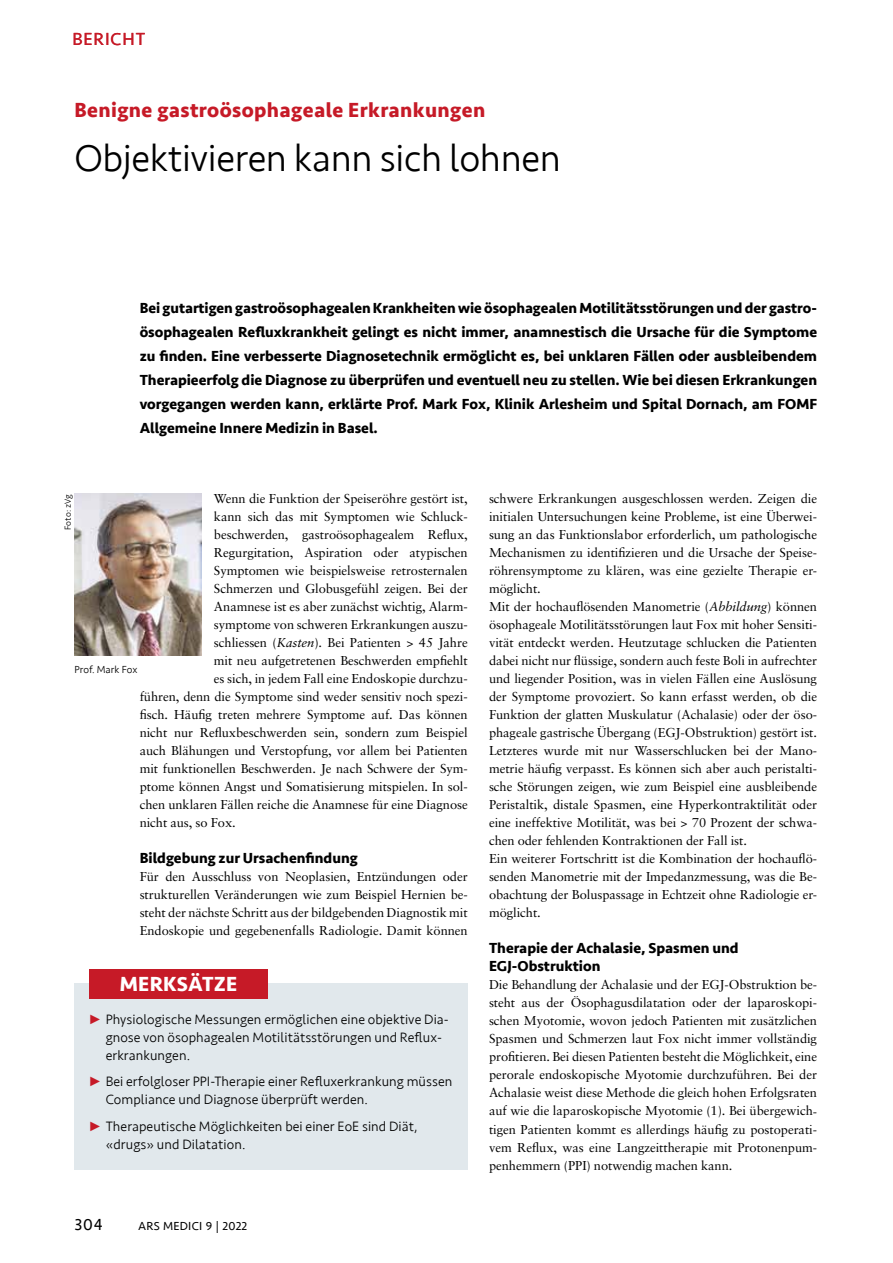
<style>
.page{position:relative;width:893px;height:1263px;background:#fff}
.page>*{position:absolute;margin:0;border:0;box-sizing:border-box;transform-origin:0 0}
.t1{font:300 39px "Seravek";letter-spacing:-.01em;color:#000}
.t2{font:700 21px "Seravek";letter-spacing:.02em;color:#c61a27}
.t3{font:700 21px "Seravek";letter-spacing:.01em;color:#fff}
.t4{font:18px "Seravek";letter-spacing:.05em;color:#c61a27}
.t5{font:16.5px "Seravek";color:#000}
.t6{font:700 15px/24px "Seravek";color:#000}
.t7{font:300 13.95px/18px "Seravek";letter-spacing:.005em;color:#000}
.t8{font:12.9px/18px "Sabon";letter-spacing:-.005em;color:#000;text-align:justify}
.t9{font:12px "Seravek";letter-spacing:.02em;color:#000}
.t10{font:300 10.5px "Seravek";letter-spacing:.005em;color:#000}
.t11{font:300 9px "Seravek";letter-spacing:.005em;color:#000}
.s1{font-style:italic}
</style>
<div class="page">
<img style="left:74px;top:494px;width:128px;height:161px">
<div style="left:74px;top:983px;width:394px;height:186px;background:#e1e8ec"></div>
<div style="left:89px;top:969px;width:179px;height:29px;background:#c61a27"></div>
<h3 class="t4" style="left:72px;top:25px;width:74px">BERICHT</h3>
<h2 class="t2" style="left:74px;top:93px;width:412px">Benigne gastroösophageale Erkrankungen</h2>
<h1 class="t1" style="left:74px;top:135px;width:488px">Objektivieren kann sich lohnen</h1>
<p class="t6" style="left:140px;top:296px;width:679px;text-align:justify">Bei gutartigen gastroösophagealen Krankheiten wie ösophagealen Motilitätsstörungen und der gastro&shy;ösophagealen Refluxkrankheit gelingt es nicht immer, anamnestisch die Ursache für die Symptome zu finden. Eine verbesserte Diagnosetechnik ermöglicht es, bei unklaren Fällen oder ausbleibendem Therapieerfolg die Diagnose zu überprüfen und eventuell neu zu stellen. Wie bei diesen Erkrankungen vorgegangen werden kann, erklärte Prof. Mark Fox, Klinik Arlesheim und Spital Dornach, am FOMF Allgemeine Innere Medizin in Basel.</p>
<p class="t8" style="left:214px;top:490px;width:255px">Wenn die Funktion der Speiseröhre gestört ist,</p>
<p class="t8" style="left:214px;top:508px;width:255px">kann sich das mit Symptomen wie Schluck-</p>
<p class="t8" style="left:214px;top:526px;width:255px">beschwerden, gastroösophagealem Reflux,</p>
<p class="t8" style="left:214px;top:544px;width:255px">Regurgitation, Aspiration oder atypischen</p>
<p class="t8" style="left:214px;top:562px;width:255px">Symptomen wie beispielsweise retrosternalen</p>
<p class="t8" style="left:214px;top:580px;width:255px">Schmerzen und Globusgefühl zeigen. Bei der</p>
<p class="t8" style="left:214px;top:598px;width:255px">Anamnese ist es aber zunächst wichtig, Alarm-</p>
<p class="t8" style="left:214px;top:616px;width:255px">symptome von schweren Erkrankungen auszu-</p>
<p class="t8" style="left:214px;top:634px;width:255px">schliessen (<span class="s1">Kasten</span>). Bei Patienten &gt; 45 Jahre</p>
<p class="t8" style="left:214px;top:652px;width:255px">mit neu aufgetretenen Beschwerden empfiehlt</p>
<p class="t8" style="left:214px;top:670px;width:255px">es sich, in jedem Fall eine Endoskopie durchzu-</p>
<p class="t8" style="left:140px;top:688px;width:330px">führen, denn die Symptome sind weder sensitiv noch spezi-</p>
<p class="t8" style="left:140px;top:706px;width:330px">fisch. Häufig treten mehrere Symptome auf. Das können</p>
<p class="t8" style="left:140px;top:724px;width:330px">nicht nur Refluxbeschwerden sein, sondern zum Beispiel</p>
<p class="t8" style="left:140px;top:742px;width:329px">auch Blähungen und Verstopfung, vor allem bei Patienten</p>
<p class="t8" style="left:140px;top:760px;width:330px">mit funktionellen Beschwerden. Je nach Schwere der Sym-</p>
<p class="t8" style="left:140px;top:778px;width:330px">ptome können Angst und Somatisierung mitspielen. In sol-</p>
<p class="t8" style="left:140px;top:796px;width:330px">chen unklaren Fällen reiche die Anamnese für eine Diagnose</p>
<p class="t8" style="left:140px;top:814px;width:98px">nicht aus, so Fox.</p>
<p class="t6" style="left:140px;top:846px;width:220px">Bildgebung zur Ursachenfindung</p>
<p class="t8" style="left:140px;top:868px;width:330px">Für den Ausschluss von Neoplasien, Entzündungen oder strukturellen Veränderungen wie zum Beispiel Hernien be&shy;steht der nächste Schritt aus der bildgebenden Diagnostik mit Endoskopie und gegebenenfalls Radiologie. Damit können</p>
<p class="t11" style="left:62px;top:530px;width:37px;rotate:-90deg">Foto: zVg</p>
<p class="t10" style="left:74px;top:663px;width:65px">Prof. Mark Fox</p>
<h2 class="t3" style="left:120px;top:967px;width:119px">MERKSÄTZE</h2>
<p class="t7" style="left:106px;top:1010px;width:345px">Physiologische Messungen ermöglichen eine objektive Dia&shy;gnose von ösophagealen Motilitätsstörungen und Reflux&shy;erkrankungen.</p>
<p class="t7" style="left:106px;top:1073px;width:348px">Bei erfolgloser PPI-Therapie einer Refluxerkrankung müssen<br>Compliance und Diagnose überprüft werden.</p>
<p class="t7" style="left:106px;top:1117px;width:313px">Therapeutische Möglichkeiten bei einer EoE sind Diät, «drugs» und Dilatation.</p>
<p class="t5" style="left:74px;top:1212px;width:30px">304</p>
<p class="t9" style="left:138px;top:1217px;width:111px">ARS MEDICI 9 | 2022</p>
<p class="t8" style="left:489px;top:490px;width:330px;text-align:left">schwere Erkrankungen ausgeschlossen werden. Zeigen die initialen Untersuchungen keine Probleme, ist eine Überwei&shy;sung an das Funktionslabor erforderlich, um pathologische Mechanismen zu identifizieren und die Ursache der Speise&shy;röhrensymptome zu klären, was eine gezielte Therapie er&shy;möglicht.<br>Mit der hochauflösenden Manometrie (<span class="s1">Abbildung</span>) können ösophageale Motilitätsstörungen laut Fox mit hoher Sensiti&shy;vität entdeckt werden. Heutzutage schlucken die Patienten dabei nicht nur flüssige, sondern auch feste Boli in aufrechter und liegender Position, was in vielen Fällen eine Auslösung der Symptome provoziert. So kann erfasst werden, ob die Funktion der glatten Muskulatur (Achalasie) oder der öso&shy;phageale gastrische Übergang (EGJ-Obstruktion) gestört ist.<br>Letzteres wurde mit nur Wasserschlucken bei der Mano&shy;metrie häufig verpasst. Es können sich aber auch peristalti&shy;sche Störungen zeigen, wie zum Beispiel eine ausbleibende Peristaltik, distale Spasmen, eine Hyperkontraktilität oder eine ineffektive Motilität, was bei &gt; 70 Prozent der schwa&shy;chen oder fehlenden Kontraktionen der Fall ist.<br>Ein weiterer Fortschritt ist die Kombination der hochauflö&shy;senden Manometrie mit der Impedanzmessung, was die Be&shy;obachtung der Boluspassage in Echtzeit ohne Radiologie er&shy;möglicht.</p>
<p class="t6" style="left:489px;top:939px;width:251px;line-height:18px">Therapie der Achalasie, Spasmen und<br>EGJ-Obstruktion</p>
<p class="t8" style="left:489px;top:976px;width:330px">Die Behandlung der Achalasie und der EGJ-Obstruktion be&shy;steht aus der Ösophagusdilatation oder der laparoskopi&shy;schen Myotomie, wovon jedoch Patienten mit zusätzlichen Spasmen und Schmerzen laut Fox nicht immer vollständig profitieren. Bei diesen Patienten besteht die Möglichkeit, eine perorale endoskopische Myotomie durchzuführen. Bei der Achalasie weist diese Methode die gleich hohen Erfolgsraten auf wie die laparoskopische Myotomie (1). Bei übergewich&shy;tigen Patienten kommt es allerdings häufig zu postoperati&shy;vem Reflux, was eine Langzeittherapie mit Protonenpum&shy;penhemmern (PPI) notwendig machen kann.</p>
</div>
